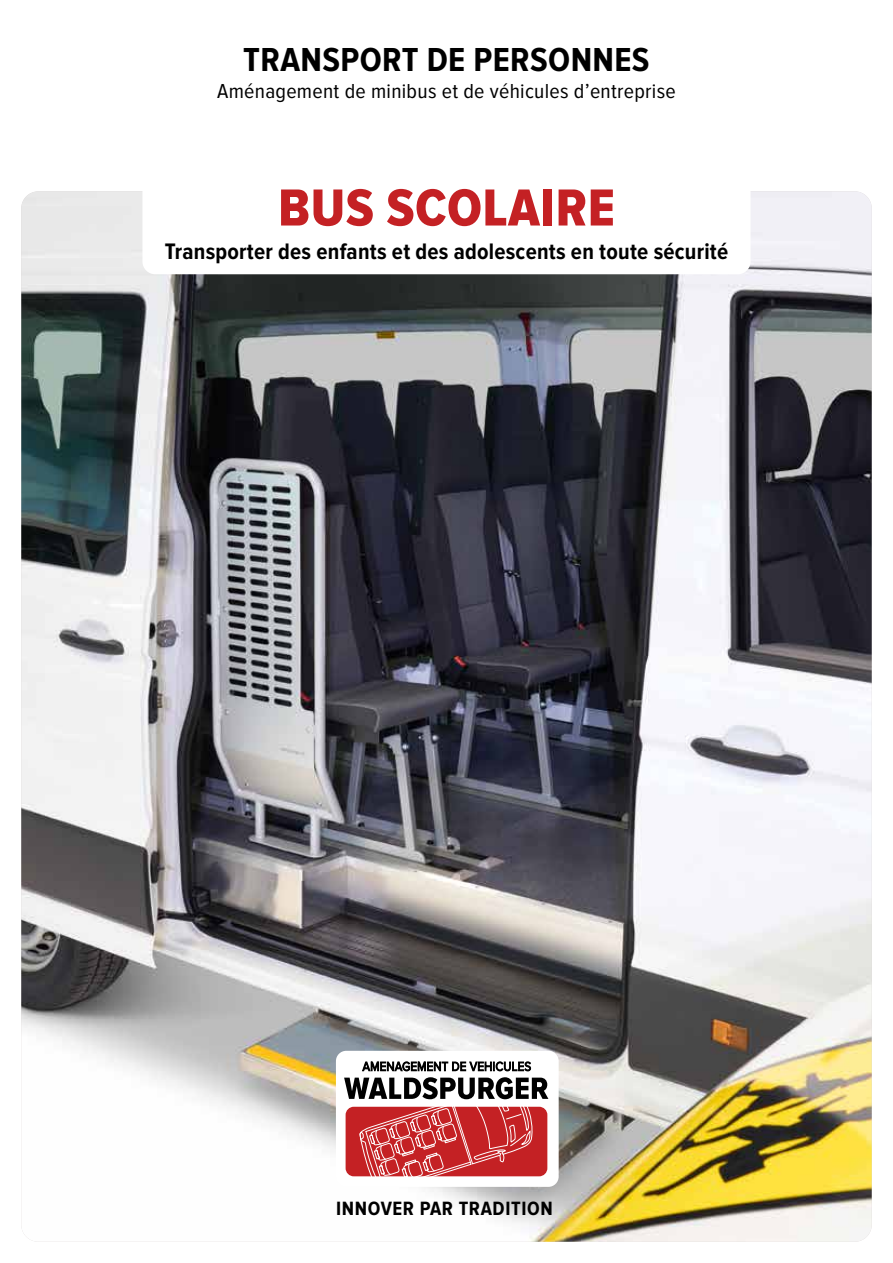
<style>
.page{position:relative;width:893px;height:1263px;background:#fff}
.page>*{position:absolute;margin:0;border:0;box-sizing:border-box;transform-origin:0 0}
.t1{font:54px "Proxima Nova Cond Extrabld";letter-spacing:.01em;color:#c42124}
.t2{font:700 34.5px "Proxima Nova Cond";letter-spacing:.01em;color:#000}
.t3{font:700 23.25px "Proxima Nova Cond";letter-spacing:.01em;color:#000}
.t4{font:21px "Proxima Nova Cond";letter-spacing:.01em;color:#000;scale:1.05 1}
.t5{font:700 19.95px "Proxima Nova Cond";letter-spacing:.03em;color:#000}
</style>
<div class="page">
<img style="left:21px;top:191px;width:851px;height:1051px">
<div style="left:336px;top:1051px;width:223px;height:136px;background:#fff;border-radius:10px"></div>
<svg style="left:344px;top:1077px;width:204px;height:100px"></svg>
<svg style="left:362px;top:1062px;width:169px;height:9px"></svg>
<div style="left:142px;top:168px;width:608px;height:106px;background:#fff;border-radius:13px"></div>
<h2 class="t2" style="left:243px;top:40px;width:408px">TRANSPORT DE PERSONNES</h2>
<p class="t4" style="left:217px;top:79px;width:438px">Aménagement de minibus et de véhicules d’entreprise</p>
<h1 class="t1" style="left:278px;top:177px;width:338px">BUS SCOLAIRE</h1>
<p class="t3" style="left:165px;top:238px;width:565px">Transporter des enfants et des adolescents en toute sécurité</p>
<p class="t5" style="left:336px;top:1198px;width:218px">INNOVER PAR TRADITION</p>
</div>
